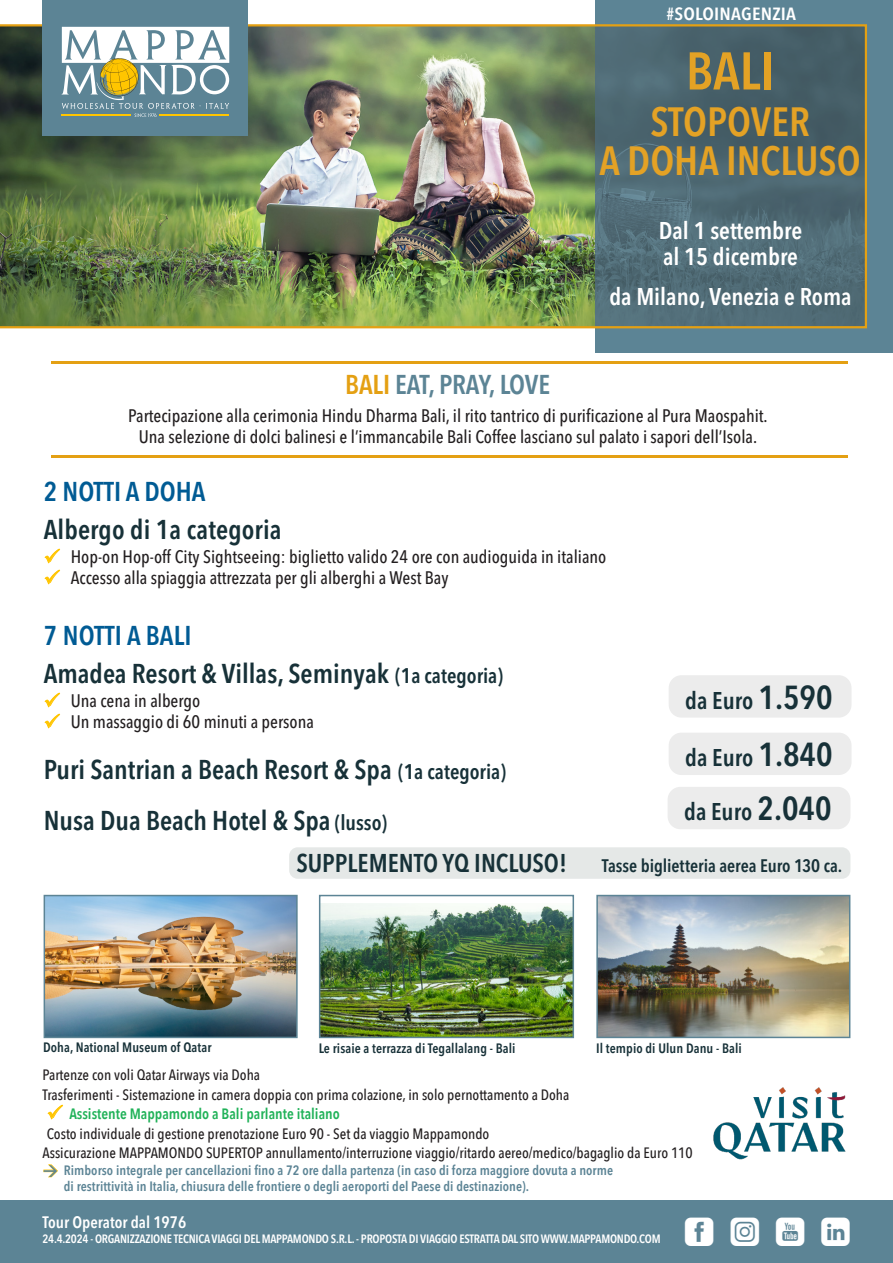
<style>
.page{position:relative;width:893px;height:1263px;background:#fff}
.page>*{position:absolute;margin:0;border:0;box-sizing:border-box;transform-origin:0 0}
.t1{font:600 condensed 52.5px "Avenir Next LT Pro";color:#e4a225}
.t2{font:600 condensed 40.5px "Avenir Next LT Pro";color:#e4a225}
.t3{font:36px "Mappamondoutil";color:#fff}
.t4{font:600 condensed 27px "Avenir Next LT Pro";color:#173138}
.t5{font:600 condensed 27px "Avenir Next LT Pro";color:#005b94}
.t6{font:600 condensed 27px "Avenir Next LT Pro";letter-spacing:-.005em;color:#5c8495}
.t7{font:600 condensed 25.5px "Avenir Next LT Pro";color:#173138}
.t8{font:600 condensed 24px "Avenir Next LT Pro";color:#fff}
.t9{font:600 condensed 24px "Avenir Next LT Pro";color:#173138}
.t10{font:500 condensed 18px/21px "Avenir Next LT Pro";color:#231f20;text-align:center}
.t11{font:600 condensed 18px "Avenir Next LT Pro";letter-spacing:-.005em;color:#173138}
.t12{font:600 condensed 17.55px "Avenir Next LT Pro";letter-spacing:.01em;color:#fff;scale:1.11 1}
.t13{font:600 condensed 16.5px "Avenir Next LT Pro";color:#fff}
.t14{font:500 15px "Avenir Next Condensed";color:#231f20}
.t15{font:600 15px "Avenir Next Condensed";color:#21b259}
.t16{font:600 condensed 13.5px "Avenir Next LT Pro";letter-spacing:.005em;color:#5c8495}
.t17{font:600 condensed 13.5px "Avenir Next LT Pro";letter-spacing:.005em;color:#173138}
.t18{font:600 condensed 12px "Avenir Next LT Pro";letter-spacing:-.02em;color:#fff}
.s1{color:#e4a013}
.s2{font-size:21px}
.s3{font-size:33px}
</style>
<div class="page">
<div style="left:0;top:1200px;width:893px;height:63px;background:#5c8495"></div>
<div style="left:289px;top:847px;width:561px;height:32px;background:#e5e8e7;border-radius:9px"></div>
<div style="left:595px;top:0;width:298px;height:353px;background:#5c8495"></div>
<img style="left:0;top:24px;width:867px;height:304px">
<div style="left:42px;top:0;width:206px;height:136px;background:#5c8495"></div>
<svg style="left:62px;top:27px;width:167px;height:90px"></svg>
<img style="left:47px;top:898px;width:248px;height:137px">
<div style="left:44px;top:895px;width:254px;height:143px;border:2px solid #5c8495"></div>
<img style="left:322px;top:903px;width:249px;height:132px">
<div style="left:319px;top:895px;width:255px;height:143px;border:2px solid #5c8495"></div>
<img style="left:599px;top:898px;width:248px;height:137px">
<div style="left:596px;top:895px;width:254px;height:143px;border:2px solid #5c8495"></div>
<hr style="left:51px;top:455px;width:797px;height:3px;background:#e4a013">
<hr style="left:51px;top:361px;width:797px;height:3px;background:#e4a013">
<div style="left:669px;top:675px;width:182px;height:43px;background:#ececec;border-radius:13px"></div>
<div style="left:669px;top:733px;width:182px;height:42px;background:#ececec;border-radius:13px"></div>
<img style="left:713px;top:1087px;width:133px;height:73px">
<div style="left:668px;top:787px;width:182px;height:42px;background:#ececec;border-radius:13px"></div>
<p class="t12" style="left:667px;top:3px;width:118px">#SOLOINAGENZIA</p>
<p class="t1" style="left:686px;top:39px;width:90px">BALI</p>
<p class="t2" style="left:650px;top:97px;width:161px">STOPOVER</p>
<p class="t2" style="left:600px;top:136px;width:262px">A DOHA INCLUSO</p>
<p class="t8" style="left:659px;top:216px;width:145px">Dal 1 settembre</p>
<p class="t8" style="left:663px;top:242px;width:136px">al 15 dicembre</p>
<p class="t8" style="left:609px;top:282px;width:244px">da Milano, Venezia e Roma</p>
<p class="t6" style="left:345px;top:368px;width:206px"><span class="s1">BALI</span> EAT, PRAY, LOVE</p>
<p class="t10" style="left:128px;top:405px;width:641px">Partecipazione alla cerimonia Hindu Dharma Bali, il rito tantrico di purificazione al Pura Maospahit.<br>Una selezione di dolci balinesi e l’immancabile Bali Coffee lasciano sul palato i sapori dell’Isola.</p>
<p class="t5" style="left:44px;top:476px;width:163px">2 NOTTI A DOHA</p>
<p class="t4" style="left:44px;top:513px;width:239px">Albergo di 1a categoria</p>
<p class="t10" style="left:71px;top:546px;width:537px">Hop-on Hop-off City Sightseeing: biglietto valido 24 ore con audioguida in italiano</p>
<p class="t10" style="left:71px;top:567px;width:379px">Accesso alla spiaggia attrezzata per gli alberghi a West Bay</p>
<p class="t5" style="left:44px;top:620px;width:149px">7 NOTTI A BALI</p>
<p class="t4" style="left:44px;top:657px;width:461px">Amadea Resort &amp; Villas, Seminyak <span class="s2">(1a categoria)</span></p>
<p class="t10" style="left:71px;top:690px;width:131px">Una cena in albergo</p>
<p class="t10" style="left:71px;top:711px;width:245px">Un massaggio di 60 minuti a persona</p>
<p class="t4" style="left:44px;top:753px;width:464px">Puri Santrian a Beach Resort &amp; Spa <span class="s2">(1a categoria)</span></p>
<p class="t4" style="left:44px;top:804px;width:345px">Nusa Dua Beach Hotel &amp; Spa <span class="s2">(lusso)</span></p>
<p class="t9" style="left:685px;top:686px;width:149px">da Euro <span class="s3">1.590</span></p>
<p class="t9" style="left:685px;top:743px;width:149px">da Euro <span class="s3">1.840</span></p>
<p class="t9" style="left:684px;top:797px;width:149px">da Euro <span class="s3">2.040</span></p>
<p class="t7" style="left:296px;top:848px;width:272px">SUPPLEMENTO YQ INCLUSO!</p>
<p class="t11" style="left:602px;top:855px;width:242px">Tasse biglietteria aerea Euro 130 ca.</p>
<p class="t17" style="left:43px;top:1039px;width:170px">Doha, National Museum of Qatar</p>
<p class="t17" style="left:319px;top:1040px;width:198px">Le risaie a terrazza di Tegallalang - Bali</p>
<p class="t17" style="left:596px;top:1040px;width:147px">Il tempio di Ulun Danu - Bali</p>
<p class="t14" style="left:43px;top:1066px;width:219px">Partenze con voli Qatar Airways via Doha</p>
<p class="t14" style="left:43px;top:1085px;width:528px">Trasferimenti - Sistemazione in camera doppia con prima colazione, in solo pernottamento a Doha</p>
<p class="t15" style="left:69px;top:1101px;width:272px">Assistente Mappamondo a Bali parlante italiano</p>
<p class="t14" style="left:47px;top:1124px;width:444px">Costo individuale di gestione prenotazione Euro 90 - Set da viaggio Mappamondo</p>
<p class="t14" style="left:43px;top:1144px;width:652px">Assicurazione MAPPAMONDO SUPERTOP annullamento/interruzione viaggio/ritardo aereo/medico/bagaglio da Euro 110</p>
<p class="t16" style="left:64px;top:1161px;width:551px">Rimborso integrale per cancellazioni fino a 72 ore dalla partenza (in caso di forza maggiore dovuta a norme</p>
<p class="t16" style="left:64px;top:1178px;width:467px">di restrittività in Italia, chiusura delle frontiere o degli aeroporti del Paese di destinazione).</p>
<p class="t13" style="left:43px;top:1212px;width:145px">Tour Operator dal 1976</p>
<p class="t18" style="left:43px;top:1231px;width:620px">24.4.2024 - ORGANIZZAZIONE TECNICA VIAGGI DEL MAPPAMONDO S.R.L. - PROPOSTA DI VIAGGIO ESTRATTA DAL SITO WWW.MAPPAMONDO.COM</p>
<p class="t3" style="left:685px;top:1212px;width:167px">fiyl</p>
</div>
